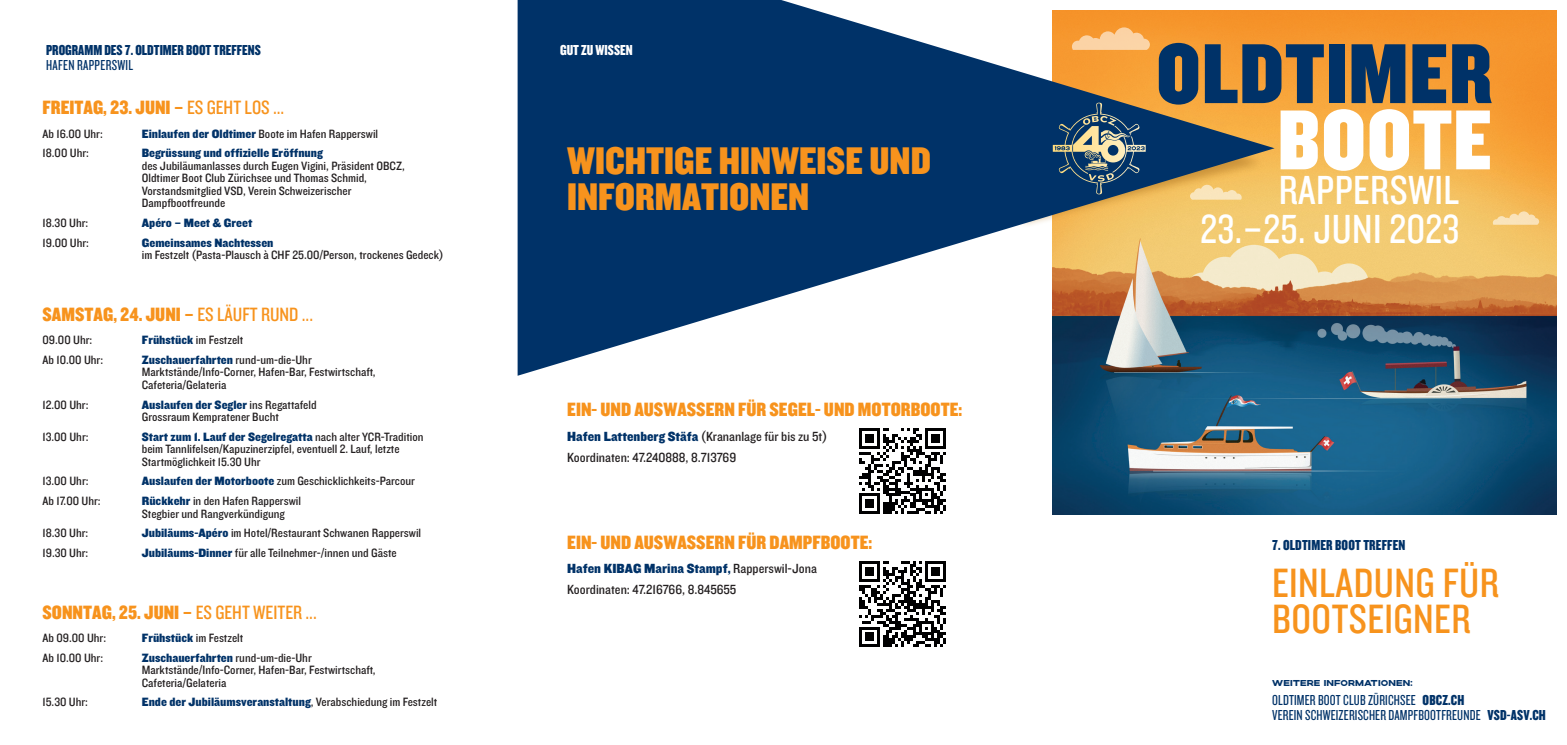
<style>
.page{position:relative;width:1567px;height:745px;background:#fff}
.page>*{position:absolute;margin:0;border:0;box-sizing:border-box;transform-origin:0 0}
.t1{font:88.25px "Knockout HTF70";letter-spacing:.01em;color:#003268}
.t2{font:88.25px "Knockout HTF70";letter-spacing:.01em;color:#fff}
.t3{font:42.5px/36.2px "Knockout HTF29";letter-spacing:.01em;color:#f7931d}
.t4{font:42.12px/39px "Knockout HTF29";letter-spacing:.01em;color:#fff;text-align:right}
.t5{font:40px/35.6px "Knockout HTF70";color:#f7931d}
.t6{font:20px "Knockout HTF70";color:#f7931d}
.t7{font:15px/15px "Knockout HTF28";letter-spacing:.01em;color:#003268}
.t8{font:15px "Knockout HTF69";color:#003268}
.t9{font:15px "Knockout HTF69";color:#fff}
.t10{font:13.75px/20.9px "Knockout HTF30 Junior Welterwt";color:#231f20}
.t11{font:13.75px "Knockout HTF71";color:#003268}
.t12{font:12.5px/12.5px "Knockout HTF30 Junior Welterwt";color:#231f20}
.t13{font:12.5px "Knockout HTF71";color:#003268}
.t14{font:7.5px "Boston Skyline Sans Clean";letter-spacing:.01em;color:#003268}
.s1{font-family:"Knockout HTF29"}
.s2{font-family:"Knockout HTF71";color:#003268}
.s3{font-family:"Knockout HTF30 Junior Welterwt";color:#231f20}
.s4{font-family:"Knockout HTF69"}
</style>
<div class="page">
<img style="left:1052px;top:11px;width:504px;height:503px">
<svg style="left:1492px;top:211px;width:46px;height:13px"></svg>
<svg style="left:517px;top:0;width:757px;height:375px;fill:#003268"></svg>
<svg style="left:1015px;top:71px;width:235px;height:154px;background:#797562"></svg>
<svg style="left:859px;top:561px;width:86px;height:86px"></svg>
<hr style="left:859px;top:644px;width:21px;height:3px;background:#000001">
<div style="left:865px;top:632px;width:9px;height:9px;background:#000001"></div>
<svg style="left:859px;top:428px;width:86px;height:86px"></svg>
<hr style="left:859px;top:511px;width:21px;height:3px;background:#000001">
<div style="left:865px;top:499px;width:9px;height:9px;background:#000001"></div>
<p class="t8" style="left:46px;top:42px;width:216px">PROGRAMM DES 7. OLDTIMER BOOT TREFFENS</p>
<p class="t7" style="left:46px;top:57px;width:89px">HAFEN RAPPERSWIL</p>
<h3 class="t6" style="left:43px;top:97px;width:243px">FREITAG, 23. JUNI – <span class="s1">ES GEHT LOS ...</span></h3>
<p class="t12" style="left:43px;top:127px;width:62px">Ab 16.00 Uhr:</p>
<p class="t12" style="left:142px;top:127px;width:238px"><span class="s2">Einlaufen der Oldtimer</span> Boote im Hafen Rapperswil</p>
<p class="t12" style="left:43px;top:147px;width:48px">18.00 Uhr:</p>
<p class="t13" style="left:142px;top:146px;width:182px">Begrüssung und offizielle Eröffnung</p>
<p class="t12" style="left:142px;top:160px;width:264px">des Jubiläumanlasses durch Eugen Vigini, Präsident OBCZ, Oldtimer Boot Club Zürichsee und Thomas Schmid, Vorstandsmitglied VSD, Verein Schweizerischer Dampfbootfreunde</p>
<p class="t12" style="left:43px;top:217px;width:47px">18.30 Uhr:</p>
<p class="t13" style="left:142px;top:216px;width:112px">Apéro – Meet &amp; Greet</p>
<p class="t12" style="left:43px;top:236px;width:48px">19.00 Uhr:</p>
<p class="t13" style="left:142px;top:235px;width:133px">Gemeinsames Nachtessen</p>
<p class="t12" style="left:142px;top:249px;width:303px">im Festzelt (Pasta-Plausch à CHF 25.00/Person, trockenes Gedeck)</p>
<h3 class="t6" style="left:43px;top:304px;width:272px">SAMSTAG, 24. JUNI – <span class="s1">ES LÄUFT RUND ...</span></h3>
<p class="t12" style="left:43px;top:334px;width:51px">09.00 Uhr:</p>
<p class="t12" style="left:142px;top:334px;width:103px"><span class="s2">Frühstück</span> im Festzelt</p>
<p class="t12" style="left:43px;top:354px;width:62px">Ab 10.00 Uhr:</p>
<p class="t13" style="left:142px;top:353px;width:171px">Zuschauerfahrten <span class="s3">rund-um-die-Uhr</span></p>
<p class="t12" style="left:142px;top:366px;width:235px">Marktstände/Info-Corner, Hafen-Bar, Festwirtschaft,<br>Cafeteria/Gelateria</p>
<p class="t12" style="left:43px;top:398px;width:47px">12.00 Uhr:</p>
<p class="t13" style="left:142px;top:397px;width:176px">Auslaufen der Segler <span class="s3">ins Regattafeld</span></p>
<p class="t12" style="left:142px;top:411px;width:138px">Grossraum Kempratener Bucht</p>
<p class="t12" style="left:43px;top:430px;width:48px">13.00 Uhr:</p>
<p class="t13" style="left:142px;top:429px;width:283px">Start zum 1. Lauf der Segelregatta <span class="s3">nach alter YCR-Tradition</span></p>
<p class="t12" style="left:142px;top:443px;width:259px">beim Tannlifelsen/Kapuzinerzipfel, eventuell 2. Lauf, letzte<br>Startmöglichkeit 15.30 Uhr</p>
<p class="t12" style="left:43px;top:475px;width:48px">13.00 Uhr:</p>
<p class="t12" style="left:142px;top:475px;width:274px"><span class="s2">Auslaufen der Motorboote</span> zum Geschicklichkeits-Parcour</p>
<p class="t12" style="left:43px;top:494px;width:60px">Ab 17.00 Uhr:</p>
<p class="t12" style="left:142px;top:494px;width:161px"><span class="s2">Rückkehr</span> in den Hafen Rapperswil<br>Stegbier und Rangverkündigung</p>
<p class="t12" style="left:43px;top:527px;width:47px">18.30 Uhr:</p>
<p class="t12" style="left:142px;top:527px;width:281px"><span class="s2">Jubiläums-Apéro</span> im Hotel/Restaurant Schwanen Rapperswil</p>
<p class="t12" style="left:43px;top:546px;width:47px">19.30 Uhr:</p>
<p class="t12" style="left:142px;top:546px;width:256px"><span class="s2">Jubiläums-Dinner</span> für alle Teilnehmer-/innen und Gäste</p>
<h3 class="t6" style="left:43px;top:601px;width:276px">SONNTAG, 25. JUNI – <span class="s1">ES GEHT WEITER ...</span></h3>
<p class="t12" style="left:43px;top:631px;width:65px">Ab 09.00 Uhr:</p>
<p class="t12" style="left:142px;top:631px;width:103px"><span class="s2">Frühstück</span> im Festzelt</p>
<p class="t12" style="left:43px;top:651px;width:62px">Ab 10.00 Uhr:</p>
<p class="t13" style="left:142px;top:650px;width:171px">Zuschauerfahrten <span class="s3">rund-um-die-Uhr</span></p>
<p class="t12" style="left:142px;top:663px;width:235px">Marktstände/Info-Corner, Hafen-Bar, Festwirtschaft,<br>Cafeteria/Gelateria</p>
<p class="t12" style="left:43px;top:696px;width:47px">15.30 Uhr:</p>
<p class="t13" style="left:142px;top:695px;width:297px">Ende der Jubiläumsveranstaltung<span class="s3">, Verabschiedung im Festzelt</span></p>
<p class="t9" style="left:560px;top:42px;width:74px">GUT ZU WISSEN</p>
<h3 class="t5" style="left:567px;top:144px;width:365px">WICHTIGE HINWEISE UND<br>INFORMATIONEN</h3>
<h3 class="t6" style="left:567px;top:399px;width:396px">EIN- UND AUSWASSERN FÜR SEGEL- UND MOTORBOOTE:</h3>
<p class="t10" style="left:567px;top:426px;width:262px"><span class="s2">Hafen Lattenberg Stäfa</span> (Krananlage für bis zu 5t)<br>Koordinaten: 47.240888, 8.713769</p>
<h3 class="t6" style="left:567px;top:531px;width:306px">EIN- UND AUSWASSERN FÜR DAMPFBOOTE:</h3>
<p class="t11" style="left:567px;top:561px;width:251px">Hafen KIBAG Marina Stampf, <span class="s3">Rapperswil-Jona</span></p>
<p class="t10" style="left:567px;top:579px;width:170px">Koordinaten: 47.216766, 8.845655</p>
<h1 class="t1" style="left:1156px;top:27px;width:338px">OLDTIMER</h1>
<h1 class="t2" style="left:1277px;top:94px;width:216px">BOOTE</h1>
<h3 class="t4" style="left:1200px;top:171px;width:260px">RAPPERSWIL<br>23.–25. JUNI 2023</h3>
<p class="t8" style="left:1271px;top:537px;width:135px">7. OLDTIMER BOOT TREFFEN</p>
<h2 class="t3" style="left:1271px;top:565px;width:228px">EINLADUNG FÜR<br>BOOTSEIGNER</h2>
<p class="t14" style="left:1271px;top:678px;width:142px">WEITERE INFORMATIONEN:</p>
<p class="t7" style="left:1271px;top:692px;width:275px">OLDTIMER BOOT CLUB ZÜRICHSEE <span class="s4">OBCZ.CH<br></span>VEREIN SCHWEIZERISCHER DAMPFBOOTFREUNDE <span class="s4">VSD-ASV.CH</span></p>
</div>
